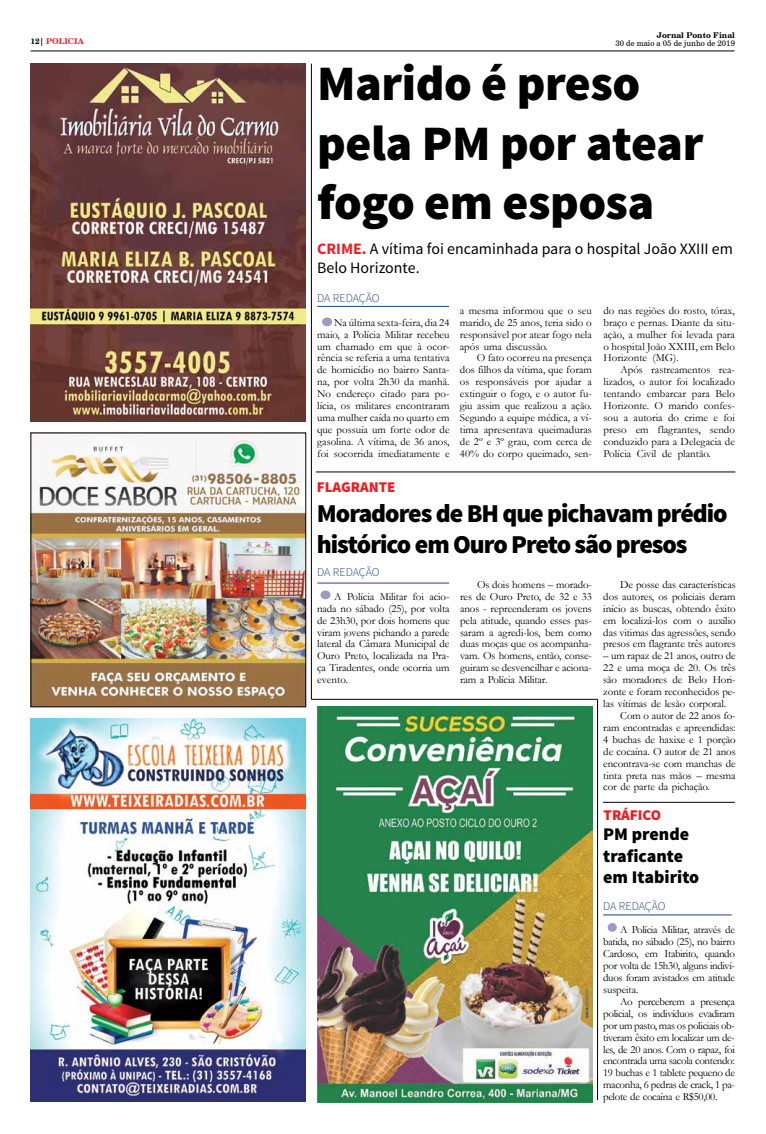
<style>
.page{position:relative;width:766px;height:1134px;background:#fff}
.page>*{position:absolute;margin:0;border:0;box-sizing:border-box;transform-origin:0 0}
.t1{font:900 49.6px/59.6px "Source Sans Pro";letter-spacing:-.01em;color:#000}
.t2{font:900 25.8px/31px "Source Sans Pro";letter-spacing:-.04em;color:#000}
.t3{font:900 17.9px/21.4px "Source Sans Pro";color:#000}
.t4{font:15.9px/19.1px "Source Sans Pro";color:#000}
.t5{font:900 14.9px "Source Sans Pro";color:#ed1d24}
.t6{font:300 11.9px "Source Sans Pro";letter-spacing:-.01em;color:#25408f}
.t7{font:10.9px/11.9px "Garamond";letter-spacing:-.01em;color:#000;text-align:justify}
.t8{font:7.9px "Century Schlbk Cyrillic BT";color:#000}
.t9{font:700 7.9px "Century Schlbk Cyrillic BT";color:#000}
.t10{font:700 7.9px "Century Schlbk Cyrillic BT";color:#ed1d24}
.s1{color:#000}
.s2{font-weight:700;color:#ed1d24}
</style>
<div class="page">
<hr style="left:31px;top:51px;width:703px;height:1px;background:#000">
<img style="left:33px;top:435px;width:271px;height:270px">
<div style="left:31px;top:433px;width:275px;height:274px;border:1px solid #000"></div>
<hr style="left:311px;top:64px;width:1px;height:635px;background:#000">
<img style="left:317px;top:707px;width:275px;height:395px">
<img style="left:31px;top:719px;width:275px;height:383px">
<hr style="left:311px;top:699px;width:286px;height:1px;background:#000">
<hr style="left:597px;top:699px;width:1px;height:401px;background:#000">
<img style="left:31px;top:64px;width:275px;height:357px">
<hr style="left:317px;top:306px;width:132px;height:1px;background:#25408f">
<div style="left:322px;top:317px;width:10px;height:9px;background:#9b9bc5;border-radius:50%"></div>
<div style="left:320px;top:590px;width:10px;height:9px;background:#9b9bc5;border-radius:50%"></div>
<hr style="left:316px;top:472px;width:419px;height:1px;background:#000">
<hr style="left:317px;top:583px;width:132px;height:1px;background:#25408f">
<div style="left:607px;top:923px;width:9px;height:9px;background:#9b9bc5;border-radius:50%"></div>
<hr style="left:603px;top:914px;width:128px;height:1px;background:#25408f">
<hr style="left:602px;top:802px;width:132px;height:1px;background:#000">
<p class="t9" style="left:656px;top:30px;width:79px">Jornal Ponto Final</p>
<p class="t10" style="left:31px;top:37px;width:55px"><span class="s1">12|</span> POLICIA</p>
<p class="t8" style="left:615px;top:38px;width:121px">30 de maio a 05 de junho de 2019</p>
<h1 class="t1" style="left:317px;top:56px;width:387px">Marido é preso pela PM por atear fogo em esposa</h1>
<h3 class="t4" style="left:317px;top:240px;width:417px"><span class="s2">CRIME.</span> A vítima foi encaminhada para o hospital João XXIII em<br>Belo Horizonte.</h3>
<p class="t6" style="left:317px;top:291px;width:64px">DA REDAÇÃO</p>
<p class="t7" style="left:317px;top:316px;width:134px;text-indent:17px">Na última sexta-feira, dia 24 maio, a Polícia Militar recebeu um chamado em que à ocor&shy;rência se referia a uma tentativa de homicídio no bairro Santa&shy;na, por volta 2h30 da manhã.<br>No endereço citado para po&shy;lícia, os militares encontraram uma mulher caída no quarto em que possuía um forte odor de gasolina. A vítima, de 36 anos, foi socorrida imediatamente e</p>
<p class="t7" style="left:460px;top:304px;width:133px">a mesma informou que o seu marido, de 25 anos, teria sido o responsável por atear fogo nela após uma discussão.</p>
<p class="t7" style="left:603px;top:304px;width:133px">do nas regiões do rosto, tórax, braço e pernas. Diante da situ&shy;ação, a mulher foi levada para o hospital João XXIII, em Belo Horizonte (MG).</p>
<p class="t7" style="left:603px;top:364px;width:133px;text-indent:17px">Após rastreamentos rea&shy;lizados, o autor foi localizado tentando embarcar para Belo Horizonte. O marido confes&shy;sou a autoria do crime e foi preso em flagrantes, sendo conduzido para a Delegacia de Polícia Civil de plantão.</p>
<p class="t7" style="left:460px;top:352px;width:133px;text-indent:17px">O fato ocorreu na presença dos filhos da vítima, que foram os responsáveis por ajudar a extinguir o fogo, e o autor fu&shy;giu assim que realizou a ação.<br>Segundo a equipe médica, a ví&shy;tima apresentava queimaduras de 2º e 3º grau, com cerca de 40% do corpo queimado, sen-</p>
<h3 class="t5" style="left:317px;top:477px;width:80px">FLAGRANTE</h3>
<h2 class="t2" style="left:317px;top:499px;width:412px">Moradores de BH que pichavam prédio histórico em Ouro Preto são presos</h2>
<p class="t6" style="left:317px;top:565px;width:64px">DA REDAÇÃO</p>
<p class="t7" style="left:317px;top:590px;width:134px;text-indent:17px">A Polícia Militar foi acio&shy;nada no sábado (25), por volta de 23h30, por dois homens que viram jovens pichando a parede lateral da Câmara Municipal de Ouro Preto, localizada na Pra&shy;ça Tiradentes, onde ocorria um evento.</p>
<p class="t7" style="left:460px;top:578px;width:133px;text-indent:17px">Os dois homens – morado&shy;res de Ouro Preto, de 32 e 33 anos - repreenderam os jovens pela atitude, quando esses pas&shy;saram a agredi-los, bem como duas moças que os acompanha&shy;vam. Os homens, então, conse&shy;guiram se desvencilhar e aciona&shy;ram a Polícia Militar.</p>
<p class="t7" style="left:603px;top:578px;width:134px;text-indent:17px">De posse das características dos autores, os policiais deram início as buscas, obtendo êxito em localizá-los com o auxílio das vitimas das agressões, sendo presos em flagrante três autores</p>
<p class="t7" style="left:603px;top:650px;width:134px">– um rapaz de 21 anos, outro de</p>
<p class="t7" style="left:603px;top:662px;width:134px">22 e uma moça de 20. Os três</p>
<p class="t7" style="left:603px;top:673px;width:134px">são moradores de Belo Hori-</p>
<p class="t7" style="left:603px;top:685px;width:134px">zonte e foram reconhecidos pe-</p>
<p class="t7" style="left:603px;top:697px;width:124px">las vítimas de lesão corporal.</p>
<p class="t7" style="left:620px;top:709px;width:117px">Com o autor de 22 anos fo-</p>
<p class="t7" style="left:603px;top:721px;width:134px">ram encontradas e apreendidas:</p>
<p class="t7" style="left:603px;top:733px;width:134px">4 buchas de haxixe e 1 porção</p>
<p class="t7" style="left:603px;top:745px;width:134px">de cocaína. O autor de 21 anos</p>
<p class="t7" style="left:603px;top:757px;width:134px">encontrava-se com manchas de</p>
<p class="t7" style="left:603px;top:769px;width:134px">tinta preta nas mãos – mesma</p>
<p class="t7" style="left:603px;top:781px;width:108px">cor de parte da pichação.</p>
<h3 class="t5" style="left:603px;top:805px;width:59px">TRÁFICO</h3>
<h3 class="t3" style="left:603px;top:824px;width:98px">PM prende traficante em Itabirito</h3>
<p class="t6" style="left:603px;top:898px;width:64px">DA REDAÇÃO</p>
<p class="t7" style="left:603px;top:924px;width:133px;text-indent:17px">A Polícia Militar, através de batida, no sábado (25), no bairro Cardoso, em Itabirito, quando por volta de 15h30, alguns indiví&shy;duos foram avistados em atitude suspeita.</p>
<p class="t7" style="left:603px;top:995px;width:133px;text-indent:17px">Ao perceberem a presença policial, os indivíduos evadiram por um pasto, mas os policiais ob&shy;tiveram êxito em localizar um de&shy;les, de 20 anos. Com o rapaz, foi encontrada uma sacola contendo:<br>19 buchas e 1 tablete pequeno de maconha, 6 pedras de crack, 1 pa&shy;pelote de cocaína e R$50,00.</p>
</div>
